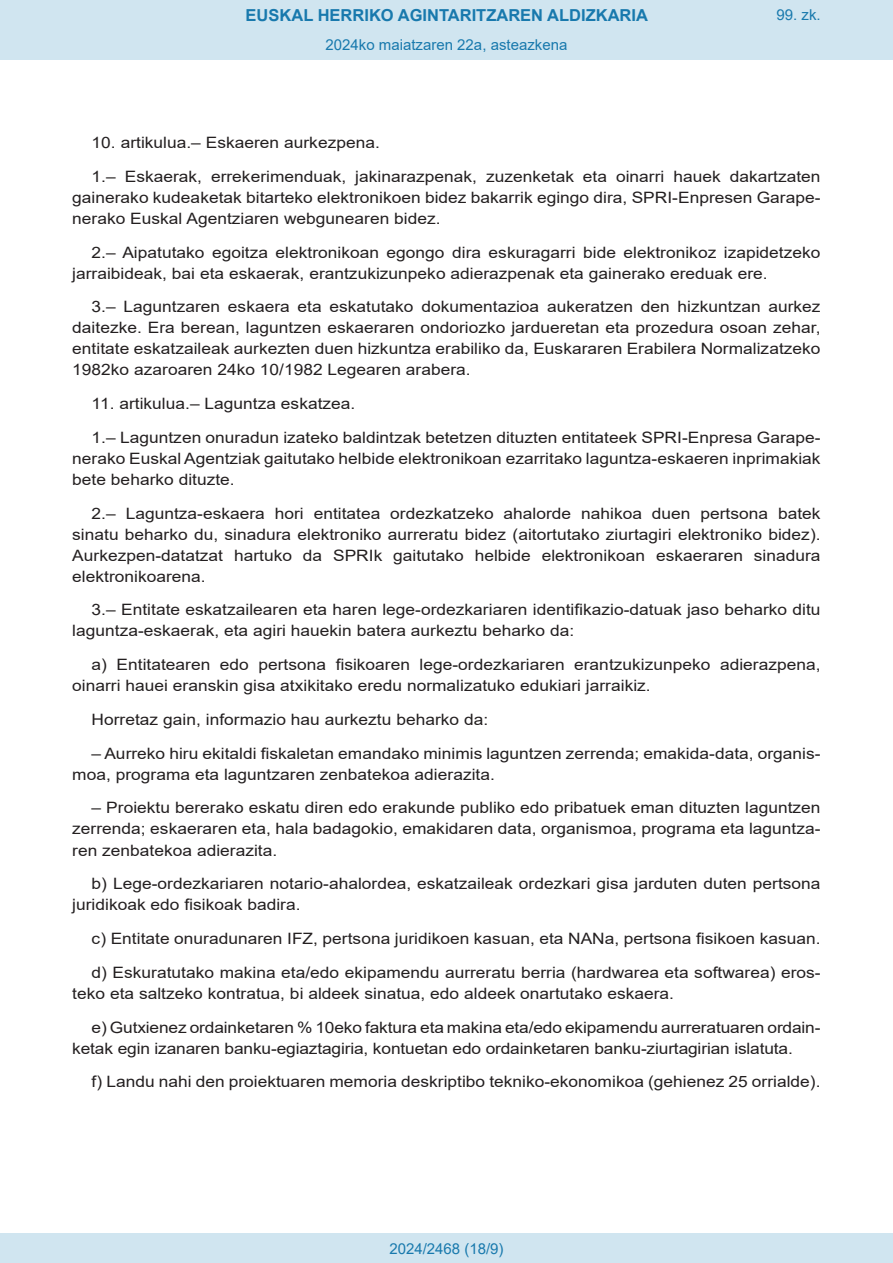
<style>
.page{position:relative;width:893px;height:1263px;background:#fff}
.page>*{position:absolute;margin:0;border:0;box-sizing:border-box;transform-origin:0 0}
.t1{font:700 16.5px "Arial";color:#1879ad}
.BOPVDetalle{font:15.6px/21px "Arial";color:#231f20;scale:1.11 1}
.Paginacion_Centro{font:15px "Arial";color:#1879ad}
</style>
<div class="page">
<div style="left:0;top:0;width:893px;height:60px;background:#d0e5f0"></div>
<div style="left:0;top:1233px;width:893px;height:30px;background:#d0e5f0"></div>
<p class="t1" style="left:246px;top:3px;width:404px">EUSKAL HERRIKO AGINTARITZAREN ALDIZKARIA</p>
<p class="Paginacion_Centro" style="left:326px;top:35px;width:243px">2024ko maiatzaren 22a, asteazkena</p>
<p class="Paginacion_Centro" style="left:776px;top:5px;width:46px">99. zk.</p>
<p class="BOPVDetalle" style="left:92px;top:132px;width:261px">10. artikulua.– Eskaeren aurkezpena.</p>
<p class="BOPVDetalle" style="left:72px;top:166px;width:676px;text-align:justify;text-indent:19px">1.– Eskaerak, errekerimenduak, jakinarazpenak, zuzenketak eta oinarri hauek dakartzaten gainerako kudeaketak bitarteko elektronikoen bidez bakarrik egingo dira, SPRI-Enpresen Garape&shy;nerako Euskal Agentziaren webgunearen bidez.</p>
<p class="BOPVDetalle" style="left:72px;top:242px;width:676px;text-indent:19px">2.– Aipatutako egoitza elektronikoan egongo dira eskuragarri bide elektronikoz izapidetzeko jarraibideak, bai eta eskaerak, erantzukizunpeko adierazpenak eta gainerako ereduak ere.</p>
<p class="BOPVDetalle" style="left:72px;top:296px;width:676px;text-align:justify;text-indent:19px">3.– Laguntzaren eskaera eta eskatutako dokumentazioa aukeratzen den hizkuntzan aurkez daitezke. Era berean, laguntzen eskaeraren ondoriozko jardueretan eta prozedura osoan zehar, entitate eskatzaileak aurkezten duen hizkuntza erabiliko da, Euskararen Erabilera Normalizatzeko 1982ko azaroaren 24ko 10/1982 Legearen arabera.</p>
<p class="BOPVDetalle" style="left:92px;top:393px;width:239px">11. artikulua.– Laguntza eskatzea.</p>
<p class="BOPVDetalle" style="left:72px;top:427px;width:676px;text-align:justify;text-indent:19px">1.– Laguntzen onuradun izateko baldintzak betetzen dituzten entitateek SPRI-Enpresa Garape&shy;nerako Euskal Agentziak gaitutako helbide elektronikoan ezarritako laguntza-eskaeren inprimakiak bete beharko dituzte.</p>
<p class="BOPVDetalle" style="left:72px;top:503px;width:676px;text-align:justify;text-indent:19px">2.– Laguntza-eskaera hori entitatea ordezkatzeko ahalorde nahikoa duen pertsona batek sinatu beharko du, sinadura elektroniko aurreratu bidez (aitortutako ziurtagiri elektroniko bidez).<br>Aurkezpen-datatzat hartuko da SPRIk gaitutako helbide elektronikoan eskaeraren sinadura elektronikoarena.</p>
<p class="BOPVDetalle" style="left:72px;top:599px;width:676px;text-indent:19px">3.– Entitate eskatzailearen eta haren lege-ordezkariaren identifikazio-datuak jaso beharko ditu laguntza-eskaerak, eta agiri hauekin batera aurkeztu beharko da:</p>
<p class="BOPVDetalle" style="left:72px;top:654px;width:676px;text-indent:19px">a) Entitatearen edo pertsona fisikoaren lege-ordezkariaren erantzukizunpeko adierazpena, oinarri hauei eranskin gisa atxikitako eredu normalizatuko edukiari jarraikiz.</p>
<p class="BOPVDetalle" style="left:92px;top:709px;width:359px">Horretaz gain, informazio hau aurkeztu beharko da:</p>
<p class="BOPVDetalle" style="left:72px;top:743px;width:676px;text-indent:19px">– Aurreko hiru ekitaldi fiskaletan emandako minimis laguntzen zerrenda; emakida-data, organis&shy;moa, programa eta laguntzaren zenbatekoa adierazita.</p>
<p class="BOPVDetalle" style="left:72px;top:797px;width:676px;text-align:justify;text-indent:19px">– Proiektu bererako eskatu diren edo erakunde publiko edo pribatuek eman dituzten laguntzen zerrenda; eskaeraren eta, hala badagokio, emakidaren data, organismoa, programa eta laguntza&shy;ren zenbatekoa adierazita.</p>
<p class="BOPVDetalle" style="left:72px;top:873px;width:676px;text-indent:19px">b) Lege-ordezkariaren notario-ahalordea, eskatzaileak ordezkari gisa jarduten duten pertsona juridikoak edo fisikoak badira.</p>
<p class="BOPVDetalle" style="left:92px;top:928px;width:658px">c) Entitate onuradunaren IFZ, pertsona juridikoen kasuan, eta NANa, pertsona fisikoen kasuan.</p>
<p class="BOPVDetalle" style="left:72px;top:962px;width:676px;text-indent:19px">d) Eskuratutako makina eta/edo ekipamendu aurreratu berria (hardwarea eta softwarea) eros&shy;teko eta saltzeko kontratua, bi aldeek sinatua, edo aldeek onartutako eskaera.</p>
<p class="BOPVDetalle" style="left:72px;top:1016px;width:676px;text-indent:19px">e) Gutxienez ordainketaren % 10eko faktura eta makina eta/edo ekipamendu aurreratuaren ordain&shy;ketak egin izanaren banku-egiaztagiria, kontuetan edo ordainketaren banku-ziurtagirian islatuta.</p>
<p class="BOPVDetalle" style="left:92px;top:1071px;width:658px">f) Landu nahi den proiektuaren memoria deskriptibo tekniko-ekonomikoa (gehienez 25 orrialde).</p>
<p class="Paginacion_Centro" style="left:389px;top:1238px;width:116px">2024/2468 (18/9)</p>
</div>
